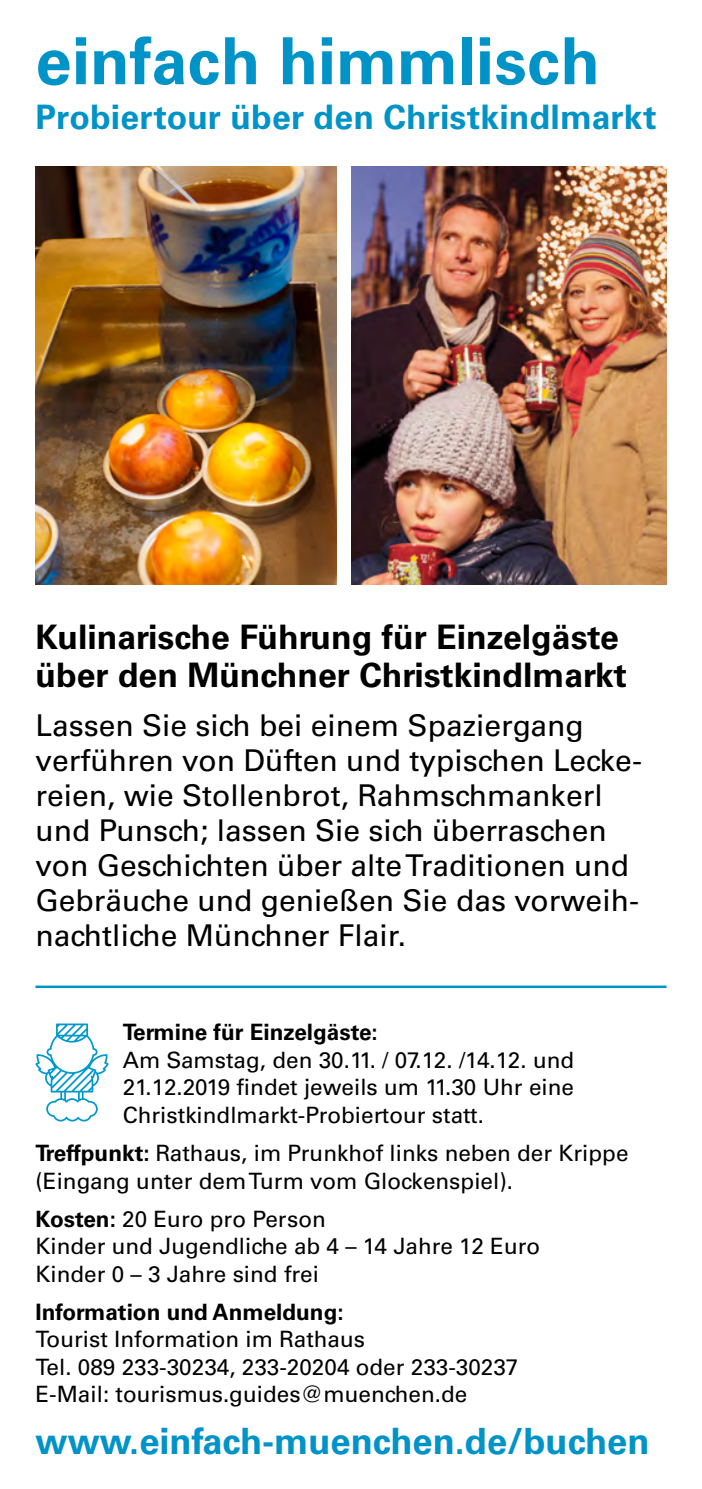
<style>
.page{position:relative;width:702px;height:1489px;background:#fff}
.page>*{position:absolute;margin:0;border:0;box-sizing:border-box;transform-origin:0 0}
.t1{font:700 65px "Univers";color:#0093c7}
.t2{font:700 36.25px "Univers";color:#0093c7}
.t3{font:700 33.75px/37.5px "Univers";color:#000}
.t4{font:700 33.75px "Univers";letter-spacing:.005em;color:#0093c7}
.t5{font:30px/35px "Univers";color:#000}
.t6{font:22.5px/27.5px "Univers";color:#000}
.t7{font:700 22.5px "Univers";color:#000}
.s1{font-weight:700}
</style>
<div class="page">
<img style="left:351px;top:167px;width:315px;height:418px">
<hr style="left:35px;top:985px;width:631px;height:3px;background:#0093c7">
<svg style="left:35px;top:1023px;width:74px;height:98px"></svg>
<img style="left:35px;top:167px;width:302px;height:418px">
<h1 class="t1" style="left:35px;top:23px;width:566px">einfach himmlisch</h1>
<h3 class="t4" style="left:35px;top:98px;width:622px">Probiertour über den Christkindlmarkt</h3>
<h3 class="t3" style="left:35px;top:619px;width:593px">Kulinarische Führung für Einzelgäste über den Münchner Christkindlmarkt</h3>
<p class="t5" style="left:35px;top:708px;width:608px">Lassen Sie sich bei einem Spaziergang verführen von Düften und typischen Lecke&shy;reien, wie Stollenbrot, Rahmschmankerl und Punsch; lassen Sie sich überraschen von Geschichten über alte Traditionen und Gebräuche und genießen Sie das vorweih&shy;nachtliche Münchner Flair.</p>
<p class="t7" style="left:123px;top:1019px;width:256px">Termine für Einzelgäste:</p>
<p class="t6" style="left:123px;top:1046px;width:453px;text-align:justify">Am Samstag, den 30.11. / 07.12. /14.12. und 21.12.2019 findet jeweils um 11.30 Uhr eine Christkindlmarkt-Probiertour statt.</p>
<p class="t6" style="left:35px;top:1139px;width:594px"><span class="s1">Treffpunkt:</span> Rathaus, im Prunkhof links neben der Krippe (Eingang unter dem Turm vom Glockenspiel).</p>
<p class="t6" style="left:35px;top:1205px;width:506px"><span class="s1">Kosten:</span> 20 Euro pro Person<br>Kinder und Jugendliche ab 4 – 14 Jahre 12 Euro<br>Kinder 0 – 3 Jahre sind frei</p>
<p class="t7" style="left:35px;top:1298px;width:310px">Information und Anmeldung:</p>
<p class="t6" style="left:35px;top:1325px;width:484px">Tourist Information im Rathaus<br>Tel. 089 233-30234, 233-20204 oder 233-30237<br>E-Mail: tourismus.guides@muenchen.de</p>
<h2 class="t2" style="left:35px;top:1419px;width:615px">www.einfach-muenchen.de/buchen</h2>
</div>
